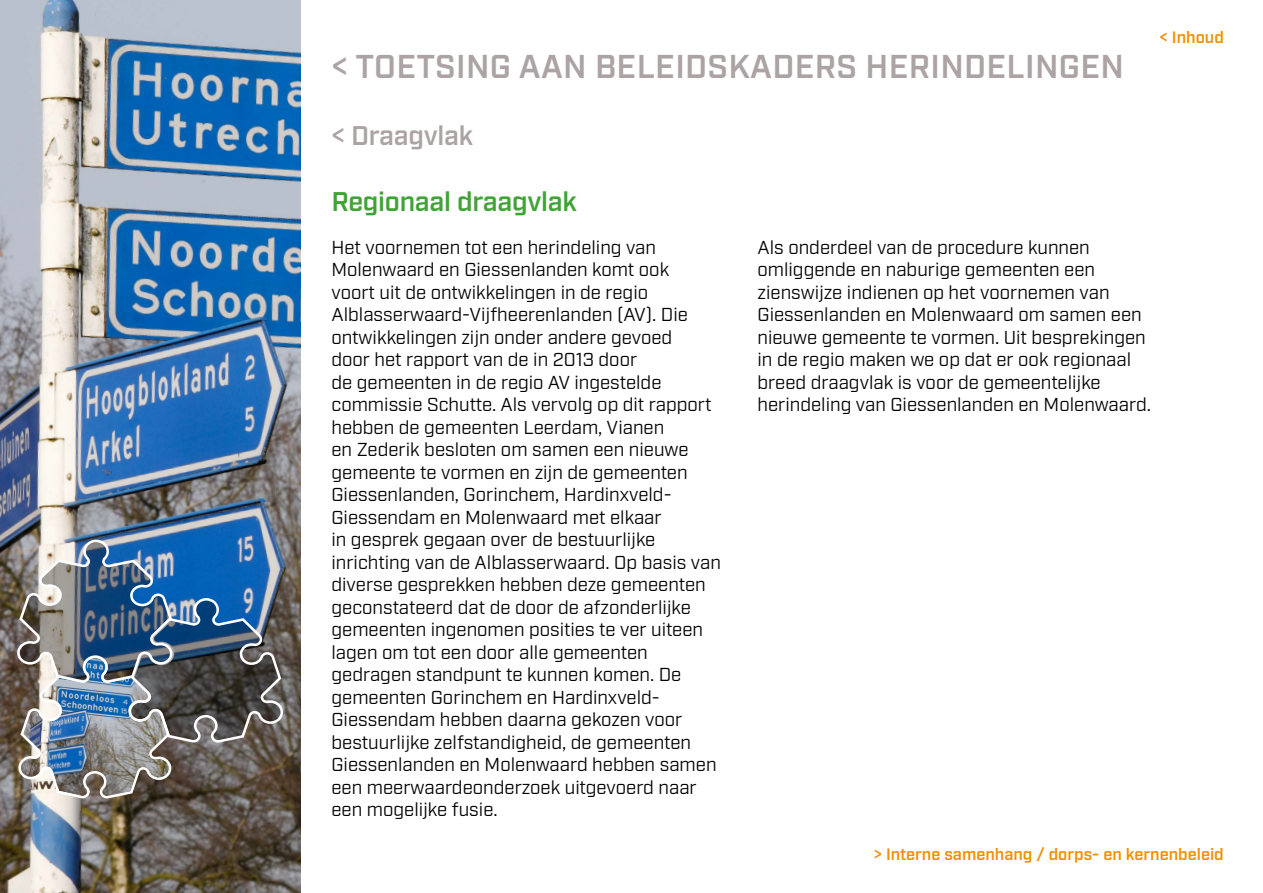
<style>
.page{position:relative;width:1263px;height:893px;background:#fff}
.page>*{position:absolute;margin:0;border:0;box-sizing:border-box;transform-origin:0 0}
.t1{font:600 33px "Industry";letter-spacing:.01em;color:#aca4a4}
.t2{font:600 27px "Industry";letter-spacing:-.01em;color:#40a336}
.t3{font:600 27px "Industry";letter-spacing:-.01em;color:#aca4a4}
.t4{font:18.75px/22.5px "Industry";color:#000}
.t5{font:600 16.5px "Industry";color:#f28f00}
</style>
<div class="page">
<img style="left:0;top:1px;width:300px;height:892px">
<img style="left:15px;top:538px;width:270px;height:262px">
<h1 class="t1" style="left:331px;top:47px;width:794px">&lt; TOETSING AAN BELEIDSKADERS HERINDELINGEN</h1>
<p class="t5" style="left:1159px;top:27px;width:66px">&lt; Inhoud</p>
<h2 class="t3" style="left:331px;top:119px;width:143px">&lt; Draagvlak</h2>
<h2 class="t2" style="left:331px;top:186px;width:247px">Regionaal draagvlak</h2>
<p class="t4" style="left:331px;top:236px;width:391px">Het voornemen tot een herindeling van Molenwaard en Giessenlanden komt ook<br>voort uit de ontwikkelingen in de regio Alblasserwaard-Vijfheerenlanden (AV). Die ontwikkelingen zijn onder andere gevoed<br>door het rapport van de in 2013 door<br>de gemeenten in de regio AV ingestelde commissie Schutte. Als vervolg op dit rapport hebben de gemeenten Leerdam, Vianen<br>en Zederik besloten om samen een nieuwe gemeente te vormen en zijn de gemeenten Giessenlanden, Gorinchem, Hardinxveld-Giessendam en Molenwaard met elkaar<br>in gesprek gegaan over de bestuurlijke inrichting van de Alblasserwaard. Op basis van diverse gesprekken hebben deze gemeenten geconstateerd dat de door de afzonderlijke gemeenten ingenomen posities te ver uiteen lagen om tot een door alle gemeenten gedragen standpunt te kunnen komen. De gemeenten Gorinchem en Hardinxveld-Giessendam hebben daarna gekozen voor bestuurlijke zelfstandigheid, de gemeenten Giessenlanden en Molenwaard hebben samen een meerwaardeonderzoek uitgevoerd naar een mogelijke fusie.</p>
<p class="t4" style="left:757px;top:236px;width:395px">Als onderdeel van de procedure kunnen omliggende en naburige gemeenten een zienswijze indienen op het voornemen van Giessenlanden en Molenwaard om samen een nieuwe gemeente te vormen. Uit besprekingen in de regio maken we op dat er ook regionaal breed draagvlak is voor de gemeentelijke herindeling van Giessenlanden en Molenwaard.</p>
<p class="t5" style="left:874px;top:845px;width:352px">&gt; Interne samenhang / dorps- en kernenbeleid</p>
</div>
